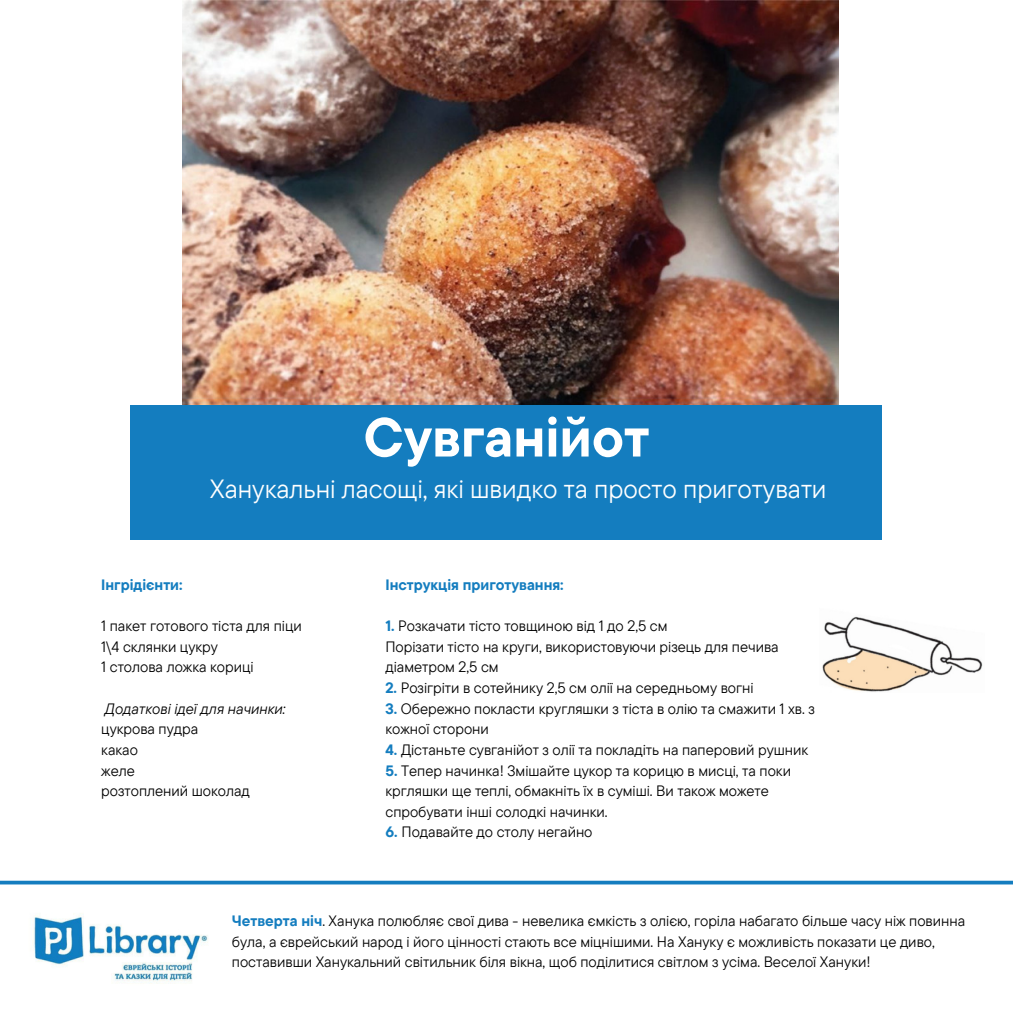
<style>
.page{position:relative;width:1013px;height:1013px;background:#fff}
.page>*{position:absolute;margin:0;border:0;box-sizing:border-box;transform-origin:0 0}
.t1{font:700 55px "TT Commons Pro";color:#fff}
.t2{font:26.25px "TT Commons Pro";color:#fff}
.t3{font:15px/20.6px "TT Commons Pro";color:#000}
.t4{font:700 15px "TT Commons Pro";color:#147dbf}
.t5{font:italic 15px "TT Commons Pro";color:#000}
.s1{font-weight:700;color:#147dbf}
</style>
<div class="page">
<img style="left:183px;top:0;width:655px;height:405px">
<div style="left:131px;top:405px;width:751px;height:135px;background:#147dbf"></div>
<img style="left:34px;top:913px;width:174px;height:71px">
<svg style="left:0;top:880px;width:1012px;height:4px;background:#3e94ca"></svg>
<img style="left:822px;top:616px;width:161px;height:76px">
<p class="t1" style="left:364px;top:401px;width:287px">Сувганійот</p>
<p class="t2" style="left:210px;top:472px;width:618px">Ханукальні ласощі, які швидко та просто приготувати</p>
<p class="t4" style="left:101px;top:575px;width:83px">Інгрідієнти:</p>
<p class="t3" style="left:101px;top:615px;width:202px">1 пакет готового тіста для піци</p>
<p class="t3" style="left:101px;top:636px;width:118px">1\4 склянки цукру</p>
<p class="t3" style="left:101px;top:656px;width:154px">1 столова ложка кориці</p>
<p class="t5" style="left:105px;top:698px;width:182px">Додаткові ідеї для начинки:</p>
<p class="t3" style="left:101px;top:718px;width:98px">цукрова пудра</p>
<p class="t3" style="left:101px;top:739px;width:38px">какао</p>
<p class="t3" style="left:101px;top:759px;width:35px">желе</p>
<p class="t3" style="left:101px;top:780px;width:150px">розтоплений шоколад</p>
<p class="t4" style="left:385px;top:575px;width:180px">Інструкція приготування:</p>
<p class="t3" style="left:385px;top:615px;width:283px"><span class="s1">1.</span> Розкачати тісто товщиною від 1 до 2,5 см</p>
<p class="t3" style="left:385px;top:636px;width:395px">Порізати тісто на круги, використовуючи різець для печива діаметром 2,5 см</p>
<p class="t3" style="left:385px;top:677px;width:369px"><span class="s1">2.</span> Розігріти в сотейнику 2,5 см олії на середньому вогні</p>
<p class="t3" style="left:385px;top:697px;width:431px"><span class="s1">3.</span> Обережно покласти кругляшки з тіста в олію та смажити 1 хв. з кожної сторони</p>
<p class="t3" style="left:385px;top:739px;width:424px"><span class="s1">4.</span> Дістаньте сувганійот з олії та покладіть на паперовий рушник</p>
<p class="t3" style="left:385px;top:759px;width:407px"><span class="s1">5.</span> Тепер начинка! Змішайте цукор та корицю в мисці, та поки кргляшки ще теплі, обмакніть їх в суміші. Ви також можете спробувати інші солодкі начинки.</p>
<p class="t3" style="left:385px;top:821px;width:208px"><span class="s1">6.</span> Подавайте до столу негайно</p>
<p class="t3" style="left:232px;top:910px;width:734px"><span class="s1">Четверта ніч</span>. Ханука полюбляє свої дива - невелика ємкість з олією, горіла набагато більше часу ніж повинна була, а єврейський народ і його цінності стають все міцнішими. На Хануку є можливість показати це диво, поставивши Ханукальний світильник біля вікна, щоб поділитися світлом з усіма. Веселої Хануки!</p>
</div>
